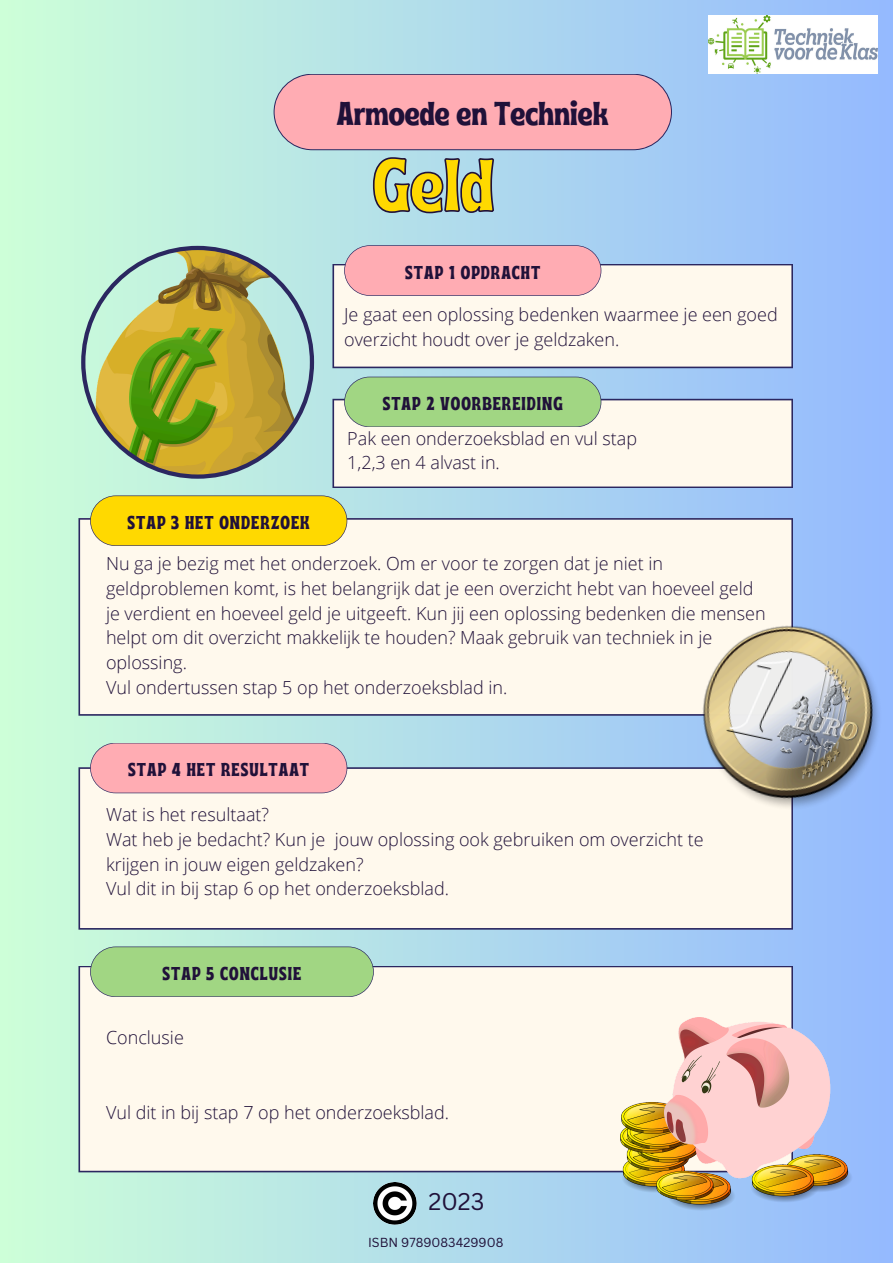
<style>
.page{position:relative;width:893px;height:1263px;background:#fff}
.page>*{position:absolute;margin:0;border:0;box-sizing:border-box;transform-origin:0 0}
.t1{font:74.1px "Ayr Tropika Island Int";color:#ffd900}
.t2{font:33.08px "Ayr Tropika Island Int";color:#201139}
.t3{font:23.55px "Canva Sans";color:#201139}
.t4{font:18.6px "Ayr Tropika Island Int";letter-spacing:.055em;color:#201139}
.t5{font:300 18px/24.8px "Open Sans";color:#201139}
.t6{font:12.75px "Canva Sans";color:#201139}
</style>
<div class="page">
<div style="left:0;top:0;width:893px;height:1263px;background:linear-gradient(to right,#cdffd7,#94b9fe)"></div>
<div style="left:332px;top:264px;width:461px;height:104px;background:#fff9ed"></div>
<div style="left:78px;top:965px;width:715px;height:207px;background:#fff9ed"></div>
<div style="left:78px;top:767px;width:715px;height:163px;background:#fff9ed"></div>
<div style="left:78px;top:518px;width:715px;height:198px;background:#fff9ed"></div>
<svg style="left:90px;top:495px;width:257px;height:51px"></svg>
<svg style="left:344px;top:245px;width:257px;height:51px"></svg>
<svg style="left:332px;top:377px;width:461px;height:111px"></svg>
<svg style="left:90px;top:743px;width:257px;height:50px"></svg>
<svg style="left:90px;top:946px;width:284px;height:51px"></svg>
<svg style="left:81px;top:246px;width:233px;height:233px"></svg>
<svg style="left:372px;top:156px;width:122px;height:58px"></svg>
<svg style="left:273px;top:74px;width:399px;height:76px"></svg>
<img style="left:709px;top:16px;width:168px;height:58px">
<img style="left:374px;top:1182px;width:42px;height:43px">
<img style="left:671px;top:602px;width:222px;height:232px">
<img style="left:621px;top:1018px;width:231px;height:193px">
<h5 class="t2" style="left:337px;top:82px;width:273px">Armoede en Techniek</h5>
<h1 class="t1" style="left:373px;top:115px;width:123px">Geld</h1>
<h2 class="t4" style="left:405px;top:254px;width:137px">STAP 1 OPDRACHT</h2>
<h3 class="t5" style="left:344px;top:302px;width:435px">Je gaat een oplossing bedenken waarmee je een goed overzicht houdt over je geldzaken.</h3>
<p class="t4" style="left:383px;top:386px;width:182px">STAP 2 VOORBEREIDING</p>
<p class="t4" style="left:128px;top:505px;width:184px">STAP 3 HET ONDERZOEK</p>
<h4 class="t5" style="left:347px;top:425px;width:291px">Pak een onderzoeksblad en vul stap<br>1,2,3 en 4 alvast in.</h4>
<h5 class="t5" style="left:106px;top:551px;width:661px">Nu ga je bezig met het onderzoek. Om er voor te zorgen dat je niet in geldproblemen komt, is het belangrijk dat je een overzicht hebt van hoeveel geld je verdient en hoeveel geld je uitgeeft. Kun jij een oplossing bedenken die mensen helpt om dit overzicht makkelijk te houden? Maak gebruik van techniek in je oplossing.<br>Vul ondertussen stap 5 op het onderzoeksblad in.</h5>
<h4 class="t4" style="left:128px;top:752px;width:182px">STAP 4 HET RESULTAAT</h4>
<p class="t5" style="left:106px;top:802px;width:599px">Wat is het resultaat?<br>Wat heb je bedacht? Kun je jouw oplossing ook gebruiken om overzicht te krijgen in jouw eigen geldzaken?<br>Vul dit in bij stap 6 op het onderzoeksblad.</p>
<h5 class="t4" style="left:163px;top:956px;width:140px">STAP 5 CONCLUSIE</h5>
<h5 class="t5" style="left:106px;top:1025px;width:79px">Conclusie</h5>
<p class="t5" style="left:106px;top:1099px;width:344px">Vul dit in bij stap 7 op het onderzoeksblad.</p>
<h5 class="t3" style="left:428px;top:1185px;width:57px">2023</h5>
<p class="t6" style="left:368px;top:1233px;width:137px">ISBN 9789083429908</p>
</div>
